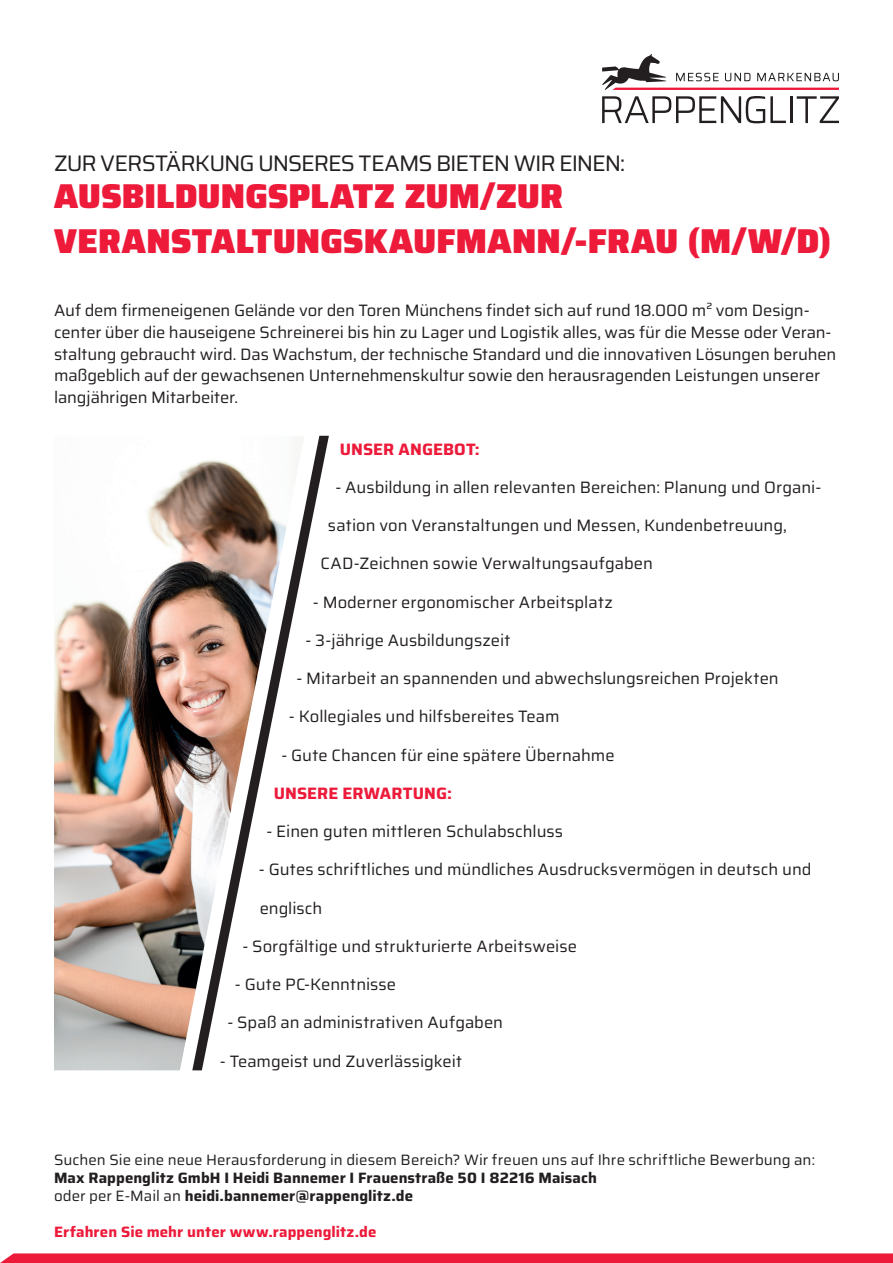
<style>
.page{position:relative;width:893px;height:1263px;background:#fff}
.page>*{position:absolute;margin:0;border:0;box-sizing:border-box;transform-origin:0 0}
.t1{font:900 34.5px "Saira";letter-spacing:-.005em;color:#ed1a3a}
.t2{font:22.5px "Saira";letter-spacing:-.045em;color:#231f20}
.t3{font:16.5px/21.6px "Saira";letter-spacing:-.005em;color:#231f20}
.t4{font:700 16.5px "Saira";color:#ed1a3a}
.t5{font:700 15px "Saira";letter-spacing:.005em;color:#231f20}
.t6{font:15px "Saira";color:#231f20}
.t7{font:700 15px "Saira";letter-spacing:.005em;color:#ed1a3a}
.s1{font-weight:400}
</style>
<div class="page">
<svg style="left:0;top:1253px;width:893px;height:10px;background:#ed2544"></svg>
<img style="left:54px;top:466px;width:138px;height:604px">
<svg style="left:192px;top:436px;width:137px;height:634px"></svg>
<svg style="left:602px;top:54px;width:237px;height:36px"></svg>
<svg style="left:602px;top:96px;width:184px;height:27px"></svg>
<hr style="left:790px;top:96px;width:2px;height:27px;background:#231f20">
<svg style="left:797px;top:96px;width:42px;height:27px"></svg>
<p class="t2" style="left:54px;top:145px;width:573px">ZUR VERSTÄRKUNG UNSERES TEAMS BIETEN WIR EINEN:</p>
<p class="t1" style="left:54px;top:168px;width:510px">AUSBILDUNGSPLATZ ZUM/ZUR</p>
<p class="t1" style="left:54px;top:213px;width:779px">VERANSTALTUNGSKAUFMANN/-FRAU (M/W/D)</p>
<p class="t3" style="left:54px;top:299px;width:784px">Auf dem firmeneigenen Gelände vor den Toren Münchens findet sich auf rund 18.000 m² vom Design&shy;center über die hauseigene Schreinerei bis hin zu Lager und Logistik alles, was für die Messe oder Veran&shy;staltung gebraucht wird. Das Wachstum, der technische Standard und die innovativen Lösungen beruhen maßgeblich auf der gewachsenen Unternehmenskultur sowie den herausragenden Leistungen unserer langjährigen Mitarbeiter.</p>
<p class="t4" style="left:340px;top:435px;width:141px">UNSER ANGEBOT:</p>
<p class="t3" style="left:335px;top:476px;width:487px">- Ausbildung in allen relevanten Bereichen: Planung und Organi-</p>
<p class="t3" style="left:328px;top:514px;width:460px">sation von Veranstaltungen und Messen, Kundenbetreuung,</p>
<p class="t3" style="left:320px;top:552px;width:334px">CAD-Zeichnen sowie Verwaltungsaufgaben</p>
<p class="t3" style="left:313px;top:590px;width:301px">- Moderner ergonomischer Arbeitsplatz</p>
<p class="t3" style="left:305px;top:629px;width:206px">- 3-jährige Ausbildungszeit</p>
<p class="t3" style="left:296px;top:667px;width:484px">- Mitarbeit an spannenden und abwechslungsreichen Projekten</p>
<p class="t3" style="left:289px;top:705px;width:272px">- Kollegiales und hilfsbereites Team</p>
<p class="t3" style="left:281px;top:743px;width:335px">- Gute Chancen für eine spätere Übernahme</p>
<p class="t4" style="left:274px;top:780px;width:180px">UNSERE ERWARTUNG:</p>
<p class="t3" style="left:266px;top:820px;width:298px">- Einen guten mittleren Schulabschluss</p>
<p class="t3" style="left:259px;top:858px;width:554px">- Gutes schriftliches und mündliches Ausdrucksvermögen in deutsch und</p>
<p class="t3" style="left:260px;top:896px;width:64px">englisch</p>
<p class="t3" style="left:242px;top:935px;width:336px">- Sorgfältige und strukturierte Arbeitsweise</p>
<p class="t3" style="left:235px;top:973px;width:163px">- Gute PC-Kenntnisse</p>
<p class="t3" style="left:227px;top:1011px;width:277px">- Spaß an administrativen Aufgaben</p>
<p class="t3" style="left:220px;top:1049px;width:244px">- Teamgeist und Zuverlässigkeit</p>
<p class="t6" style="left:54px;top:1148px;width:762px">Suchen Sie eine neue Herausforderung in diesem Bereich? Wir freuen uns auf Ihre schriftliche Bewerbung an:</p>
<p class="t5" style="left:54px;top:1166px;width:544px">Max Rappenglitz GmbH I Heidi Bannemer I Frauenstraße 50 I 82216 Maisach</p>
<p class="t5" style="left:54px;top:1184px;width:361px"><span class="s1">oder per E-Mail an</span> heidi.bannemer@rappenglitz.de</p>
<p class="t7" style="left:54px;top:1220px;width:324px">Erfahren Sie mehr unter www.rappenglitz.de</p>
</div>
